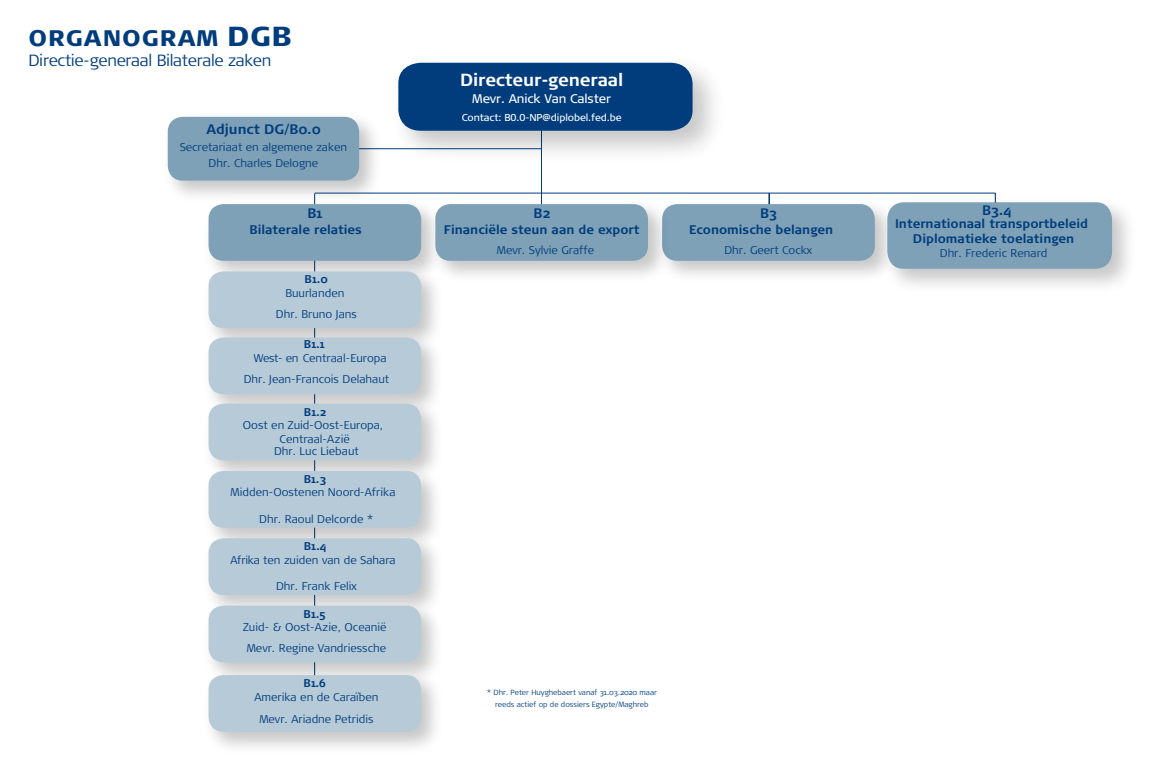
<style>
.page{position:relative;width:1151px;height:769px;background:#fff}
.page>*{position:absolute;margin:0;border:0;box-sizing:border-box;transform-origin:0 0}
.t1{font:900 22.5px "Signa OT";letter-spacing:.04em;color:#013d7d}
.t2{font:700 17.5px "Signa OT";letter-spacing:-.01em;color:#fff}
.t3{font:300 16.25px "Signa OT";letter-spacing:-.02em;color:#013d7d}
.t4{font:700 13.75px "Signa OT";color:#013d7d}
.t5{font:700 12.5px/15px "Signa OT";color:#013d7d;text-align:center}
.t6{font:12.5px "Signa OT";letter-spacing:-.01em;color:#fff}
.t7{font:300 11.25px/13.5px "Signa OT";color:#013d7d;text-align:center}
.t8{font:700 11.25px "Signa OT";color:#013d7d}
.t9{font:10px "Signa OT";letter-spacing:-.01em;color:#fff}
.t10{font:300 7.5px/12.5px "Signa OT";color:#013d7d;text-align:center}
.s1{font-size:27.5px}
</style>
<div class="page">
<hr style="left:541px;top:105px;width:1px;height:138px;background:#013d7d">
<img style="left:388px;top:62px;width:326px;height:90px">
<div style="left:398px;top:63px;width:294px;height:68px;background:#013d7d;border-radius:22px"></div>
<img style="left:210px;top:204px;width:215px;height:57px">
<div style="left:208px;top:204px;width:213px;height:57px;background:#7ea1b7;border-radius:15px"></div>
<hr style="left:315px;top:193px;width:680px;height:1px;background:#013d7d">
<img style="left:676px;top:194px;width:199px;height:82px">
<div style="left:662px;top:204px;width:213px;height:57px;background:#7ea1b7;border-radius:15px"></div>
<img style="left:210px;top:261px;width:226px;height:65px">
<div style="left:208px;top:271px;width:213px;height:57px;background:#b6cad8;border-radius:15px"></div>
<img style="left:210px;top:326px;width:226px;height:66px">
<div style="left:208px;top:337px;width:213px;height:57px;background:#b6cad8;border-radius:15px"></div>
<img style="left:210px;top:392px;width:226px;height:68px">
<div style="left:208px;top:404px;width:213px;height:56px;background:#b6cad8;border-radius:15px"></div>
<img style="left:875px;top:192px;width:254px;height:94px">
<div style="left:887px;top:202px;width:225px;height:67px;background:#7ea1b7;border-radius:17px"></div>
<img style="left:167px;top:116px;width:221px;height:93px">
<div style="left:168px;top:117px;width:191px;height:64px;background:#7ea1b7;border-radius:15px"></div>
<img style="left:210px;top:460px;width:226px;height:68px">
<div style="left:208px;top:471px;width:213px;height:57px;background:#b6cad8;border-radius:15px"></div>
<img style="left:210px;top:528px;width:226px;height:67px">
<div style="left:208px;top:538px;width:213px;height:57px;background:#b6cad8;border-radius:15px"></div>
<img style="left:210px;top:595px;width:226px;height:69px">
<div style="left:208px;top:605px;width:213px;height:57px;background:#b6cad8;border-radius:15px"></div>
<img style="left:425px;top:204px;width:251px;height:85px">
<div style="left:435px;top:204px;width:213px;height:57px;background:#7ea1b7;border-radius:15px"></div>
<img style="left:210px;top:664px;width:226px;height:83px">
<div style="left:208px;top:675px;width:213px;height:57px;background:#b6cad8;border-radius:15px"></div>
<h1 class="t1" style="left:28px;top:23px;width:265px">ORGANOGRAM <span class="s1">DGB</span></h1>
<h3 class="t3" style="left:28px;top:51px;width:244px">Directie-generaal Bilaterale zaken</h3>
<p class="t4" style="left:206px;top:121px;width:116px">Adjunct DG/B0.0</p>
<p class="t7" style="left:180px;top:139px;width:169px;line-height:16.2px">Secretariaat en algemene zaken<br>Dhr. Charles Delogne</p>
<p class="t4" style="left:307px;top:205px;width:16px">B1</p>
<p class="t5" style="left:249px;top:222px;width:114px">Bilaterale relaties</p>
<p class="t8" style="left:305px;top:273px;width:25px">B1.0</p>
<p class="t7" style="left:285px;top:286px;width:61px">Buurlanden</p>
<p class="t7" style="left:276px;top:307px;width:83px">Dhr. Bruno Jans</p>
<p class="t8" style="left:304px;top:338px;width:22px">B1.1</p>
<p class="t7" style="left:253px;top:351px;width:135px">West- en Centraal-Europa</p>
<p class="t7" style="left:244px;top:373px;width:147px">Dhr. Jean-Francois Delahaut</p>
<p class="t8" style="left:304px;top:405px;width:24px">B1.2</p>
<p class="t7" style="left:243px;top:418px;width:142px">Oost en Zuid-Oost-Europa,<br>Centraal-Azië</p>
<p class="t7" style="left:274px;top:444px;width:86px">Dhr. Luc Liebaut</p>
<p class="t8" style="left:304px;top:472px;width:24px">B1.3</p>
<p class="t7" style="left:231px;top:486px;width:166px">Midden-Oostenen Noord-Afrika</p>
<p class="t7" style="left:259px;top:512px;width:116px">Dhr. Raoul Delcorde *</p>
<p class="t8" style="left:304px;top:540px;width:24px">B1.4</p>
<p class="t7" style="left:230px;top:553px;width:167px">Afrika ten zuiden van de Sahara</p>
<p class="t7" style="left:276px;top:579px;width:82px">Dhr. Frank Felix</p>
<p class="t8" style="left:304px;top:607px;width:24px">B1.5</p>
<p class="t7" style="left:243px;top:620px;width:145px">Zuid- &amp; Oost-Azie, Oceanië</p>
<p class="t7" style="left:247px;top:641px;width:141px">Mevr. Regine Vandriessche</p>
<p class="t8" style="left:304px;top:676px;width:24px">B1.6</p>
<p class="t7" style="left:254px;top:690px;width:126px">Amerika en de Caraïben</p>
<p class="t7" style="left:259px;top:712px;width:116px">Mevr. Ariadne Petridis</p>
<h2 class="t2" style="left:460px;top:69px;width:165px">Directeur-generaal</h2>
<p class="t6" style="left:472px;top:92px;width:141px">Mevr. Anick Van Calster</p>
<p class="t9" style="left:462px;top:111px;width:161px">Contact: B0.0-NP@diplobel.fed.be</p>
<p class="t4" style="left:982px;top:202px;width:31px">B3.4</p>
<p class="t5" style="left:895px;top:216px;width:195px">Internationaal transportbeleid<br>Diplomatieke toelatingen</p>
<p class="t4" style="left:533px;top:205px;width:18px">B2</p>
<p class="t5" style="left:444px;top:222px;width:197px">Financiële steun aan de export</p>
<p class="t4" style="left:760px;top:205px;width:18px">B3</p>
<p class="t5" style="left:689px;top:222px;width:146px">Economische belangen</p>
<p class="t7" style="left:497px;top:244px;width:99px">Mevr. Sylvie Graffe</p>
<p class="t7" style="left:724px;top:244px;width:89px">Dhr. Geert Cockx</p>
<p class="t7" style="left:940px;top:246px;width:109px">Dhr. Frederic Renard</p>
<p class="t10" style="left:487px;top:686px;width:172px">* Dhr. Peter Huyghebaert vanaf 31.03.2020 maar reeds actief op de dossiers Egypte/Maghreb</p>
</div>
